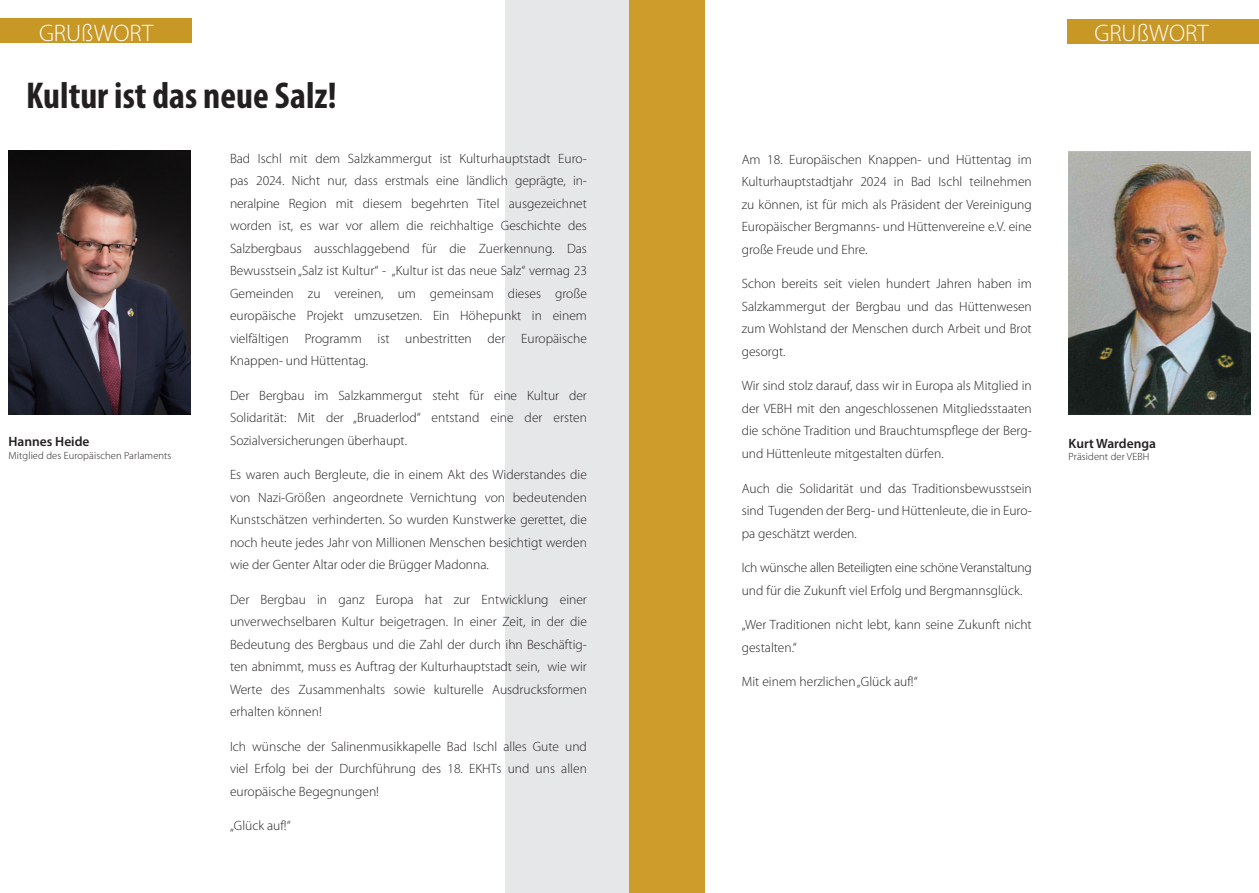
<style>
.page{position:relative;width:1259px;height:893px;background:#fff}
.page>*{position:absolute;margin:0;border:0;box-sizing:border-box;transform-origin:0 0}
.t1{font:700 condensed 37.5px "Myriad Pro";color:#231f20}
.t2{font:300 24px "Myriad Pro";color:#fff}
.t3{font:300 13.5px/22.5px "Myriad Pro";color:#231f20;text-align:justify}
.t4{font:300 13.5px/22.5px "Myriad Pro";letter-spacing:-.02em;color:#231f20}
.t5{font:600 13.5px "Myriad Pro";color:#231f20}
.t6{font:300 10.5px "Myriad Pro";letter-spacing:.01em;color:#231f20}
</style>
<div class="page">
<div style="left:505px;top:0;width:124px;height:893px;background:#e6e7e9"></div>
<img style="left:1069px;top:152px;width:181px;height:263px">
<div style="left:629px;top:0;width:75px;height:893px;background:#ce9c2a"></div>
<div style="left:1067px;top:19px;width:192px;height:25px;background:#c89827"></div>
<div style="left:0;top:18px;width:191px;height:25px;background:#c89827"></div>
<img style="left:9px;top:151px;width:181px;height:264px">
<h2 class="t2" style="left:39px;top:20px;width:116px">GRUßWORT</h2>
<h2 class="t2" style="left:1094px;top:20px;width:116px">GRUßWORT</h2>
<h1 class="t1" style="left:26px;top:72px;width:312px">Kultur ist das neue Salz!</h1>
<p class="t5" style="left:9px;top:433px;width:83px">Hannes Heide</p>
<p class="t6" style="left:9px;top:450px;width:165px">Mitglied des Europäischen Parlaments</p>
<p class="t3" style="left:230px;top:147px;width:358px">Bad Ischl mit dem Salzkammergut ist Kulturhauptstadt Euro&shy;pas 2024. Nicht nur, dass erstmals eine ländlich geprägte, in&shy;neralpine Region mit diesem begehrten Titel ausgezeichnet worden ist, es war vor allem die reichhaltige Geschichte des Salzbergbaus ausschlaggebend für die Zuerkennung. Das Bewusstsein „Salz ist Kultur“ - „Kultur ist das neue Salz“ vermag 23<br>Gemeinden zu vereinen, um gemeinsam dieses große europäische Projekt umzusetzen. Ein Höhepunkt in einem vielfältigen Programm ist unbestritten der Europäische Knappen- und Hüttentag.</p>
<p class="t3" style="left:230px;top:384px;width:358px">Der Bergbau im Salzkammergut steht für eine Kultur der Solidarität: Mit der „Bruaderlod“ entstand eine der ersten Sozialversicherungen überhaupt.</p>
<p class="t3" style="left:230px;top:464px;width:358px">Es waren auch Bergleute, die in einem Akt des Widerstandes die von Nazi-Größen angeordnete Vernichtung von bedeutenden Kunstschätzen verhinderten. So wurden Kunstwerke gerettet, die noch heute jedes Jahr von Millionen Menschen besichtigt werden wie der Genter Altar oder die Brügger Madonna.</p>
<p class="t3" style="left:230px;top:588px;width:358px">Der Bergbau in ganz Europa hat zur Entwicklung einer unverwechselbaren Kultur beigetragen. In einer Zeit, in der die Bedeutung des Bergbaus und die Zahl der durch ihn Beschäftig&shy;ten abnimmt, muss es Auftrag der Kulturhauptstadt sein, wie wir Werte des Zusammenhalts sowie kulturelle Ausdrucksformen erhalten können!</p>
<p class="t3" style="left:230px;top:735px;width:358px">Ich wünsche der Salinenmusikkapelle Bad Ischl alles Gute und viel Erfolg bei der Durchführung des 18. EKHTs und uns allen europäische Begegnungen!</p>
<p class="t3" style="left:230px;top:815px;width:62px">„Glück auf!“</p>
<p class="t3" style="left:742px;top:148px;width:291px">Am 18. Europäischen Knappen- und Hüttentag im Kulturhauptstadtjahr 2024 in Bad Ischl teilnehmen zu können, ist für mich als Präsident der Vereinigung Europäischer Bergmanns- und Hüttenvereine e.V. eine große Freude und Ehre.</p>
<p class="t3" style="left:742px;top:273px;width:291px">Schon bereits seit vielen hundert Jahren haben im Salzkammergut der Bergbau und das Hüttenwesen zum Wohlstand der Menschen durch Arbeit und Brot gesorgt.</p>
<p class="t3" style="left:742px;top:375px;width:291px">Wir sind stolz darauf, dass wir in Europa als Mitglied in der VEBH mit den angeschlossenen Mitgliedsstaaten die schöne Tradition und Brauchtumspflege der Berg&shy;und Hüttenleute mitgestalten dürfen.</p>
<p class="t3" style="left:742px;top:477px;width:291px">Auch die Solidarität und das Traditionsbewusstsein sind Tugenden der Berg- und Hüttenleute, die in Euro&shy;pa geschätzt werden.</p>
<p class="t4" style="left:742px;top:556px;width:291px">Ich wünsche allen Beteiligten eine schöne Veranstaltung und für die Zukunft viel Erfolg und Bergmannsglück.</p>
<p class="t3" style="left:742px;top:613px;width:291px">„Wer Traditionen nicht lebt, kann seine Zukunft nicht gestalten.“</p>
<p class="t3" style="left:742px;top:670px;width:177px">Mit einem herzlichen „Glück auf!“</p>
<p class="t5" style="left:1068px;top:434px;width:89px">Kurt Wardenga</p>
<p class="t6" style="left:1068px;top:451px;width:82px">Präsident der VEBH</p>
</div>
